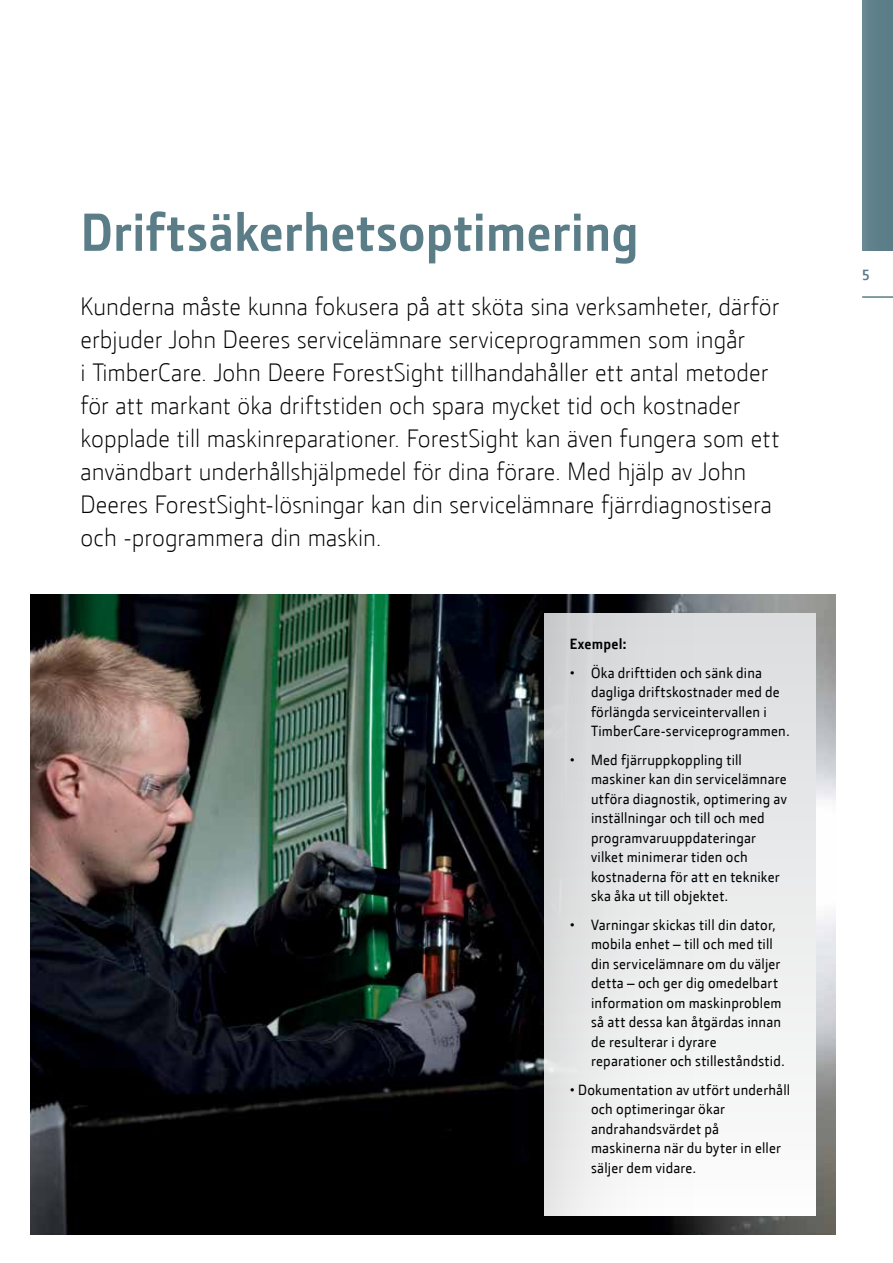
<style>
.page{position:relative;width:893px;height:1263px;background:#fff}
.page>*{position:absolute;margin:0;border:0;box-sizing:border-box;transform-origin:0 0}
.t1{font:700 54px "JD Sans";letter-spacing:-.005em;color:#5a7d88}
.t2{font:300 25.5px/33px "JD Sans";letter-spacing:.005em;color:#000}
.t3{font:15px/19.5px "JD Sans";letter-spacing:.015em;color:#000}
.t4{font:700 15px "JD Sans";letter-spacing:.02em;color:#000}
.t5{font:700 15px "JD Sans";color:#5a7d88}
</style>
<div class="page">
<img style="left:31px;top:594px;width:804px;height:640px">
<div style="left:862px;top:0;width:31px;height:251px;background:#5a7d88"></div>
<hr style="left:862px;top:296px;width:31px;height:2px;background:#5a7d88">
<svg style="left:544px;top:613px;width:272px;height:602px"></svg>
<h1 class="t1" style="left:81px;top:197px;width:560px">Driftsäkerhetsoptimering</h1>
<p class="t2" style="left:81px;top:289px;width:700px">Kunderna måste kunna fokusera på att sköta sina verksamheter, därför erbjuder John Deeres servicelämnare serviceprogrammen som ingår<br>i TimberCare. John Deere ForestSight tillhandahåller ett antal metoder för att markant öka driftstiden och spara mycket tid och kostnader kopplade till maskinreparationer. ForestSight kan även fungera som ett användbart underhållshjälpmedel för dina förare. Med hjälp av John Deeres ForestSight-lösningar kan din servicelämnare fjärrdiagnostisera och -programmera din maskin.</p>
<p class="t4" style="left:570px;top:634px;width:59px">Exempel:</p>
<p class="t3" style="left:591px;top:662px;width:200px;text-indent:-21px">• Öka drifttiden och sänk dina dagliga driftskostnader med de förlängda serviceintervallen i<br>TimberCare-serviceprogrammen.</p>
<p class="t3" style="left:591px;top:749px;width:197px;text-indent:-21px">• Med fjärruppkoppling till maskiner kan din servicelämnare utföra diagnostik, optimering av inställningar och till och med programvaruuppdateringar vilket minimerar tiden och kostnaderna för att en tekniker ska åka ut till objektet.</p>
<p class="t3" style="left:591px;top:914px;width:195px;text-indent:-21px">• Varningar skickas till din dator, mobila enhet – till och med till din servicelämnare om du väljer detta – och ger dig omedelbart information om maskinproblem så att dessa kan åtgärdas innan de resulterar i dyrare reparationer och stilleståndstid.</p>
<p class="t3" style="left:591px;top:1079px;width:201px;text-indent:-21px">• Dokumentation av utfört underhåll och optimeringar ökar andrahandsvärdet på maskinerna när du byter in eller säljer dem vidare.</p>
<p class="t5" style="left:862px;top:265px;width:9px">5</p>
</div>
